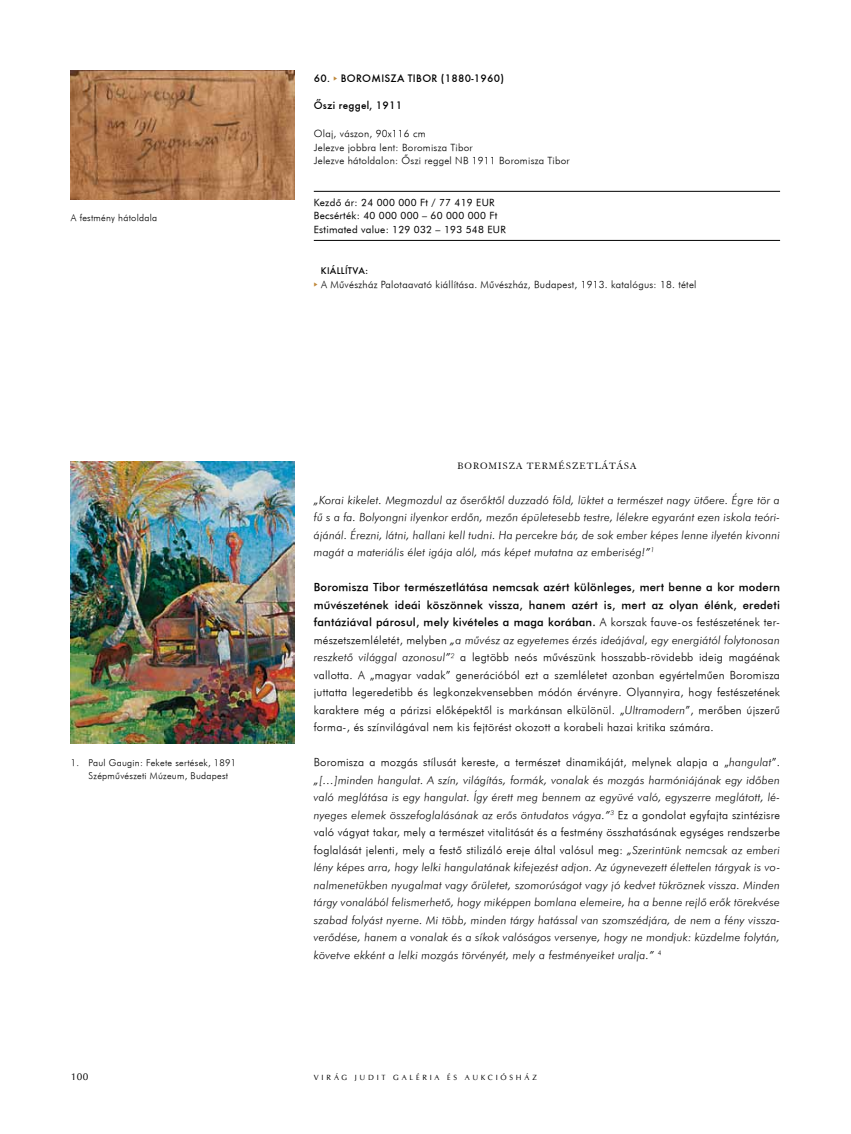
<style>
.page{position:relative;width:851px;height:1134px;background:#fff}
.page>*{position:absolute;margin:0;border:0;box-sizing:border-box;transform-origin:0 0}
.t1{font:11.25px/17.5px "H Futura Light BT Italic";letter-spacing:.02em;color:#000;text-align:justify}
.t2{font:11.25px/17.5px "H Futura Light BT";letter-spacing:.02em;color:#000;text-align:justify}
.t3{font:11.25px "H Futura Normal";letter-spacing:.025em;color:#000}
.t4{font:10px/13.8px "H Futura Light BT";letter-spacing:.025em;color:#000}
.t5{font:10px/13.8px "H Futura Book BT";letter-spacing:.025em;color:#000}
.t6{font:10px "H Elegant Garamond BT";letter-spacing:.1em;color:#000}
.t7{font:10px "CG Omega";color:#000}
.t8{font:9.38px/12.5px "H Futura Light BT";letter-spacing:.025em;color:#000}
.t9{font:7.5px "CG Omega";letter-spacing:.37em;color:#000}
.s1{font-family:"BMW Type Global Pro";font-weight:300;color:#bf883b}
.s2{font-family:"H Futura Normal"}
.s3{font-family:"BMW Type Global Pro";font-weight:300;font-size:11.25px;color:#bf883b}
.s4{font-family:"H Futura BT Medium"}
.s5{font-family:"H Futura Light BT Italic"}
.s6{font-family:"H Futura Light BT"}
</style>
<div class="page">
<hr style="left:314px;top:191px;width:466px;height:1px;background:#000">
<hr style="left:314px;top:240px;width:466px;height:1px;background:#000">
<img style="left:71px;top:461px;width:223px;height:283px">
<img style="left:71px;top:71px;width:223px;height:129px">
<p class="t8" style="left:71px;top:211px;width:88px">A festmény hátoldala</p>
<p class="t8" style="left:89px;top:757px;width:149px;text-indent:-18px">1. Paul Gaugin: Fekete sertések, 1891<br>Szépművészeti Múzeum, Budapest</p>
<p class="t3" style="left:314px;top:72px;width:36px">60. <span class="s1">‣</span> BORO</p>
<p class="t3" style="left:371px;top:72px;width:17px">MISZA</p>
<p class="t3" style="left:408px;top:72px;width:7px">TIBOR</p>
<p class="t3" style="left:441px;top:72px;width:65px">(1880-1960)</p>
<p class="t3" style="left:314px;top:99px;width:90px">Őszi reggel, 1911</p>
<p class="t4" style="left:314px;top:126px;width:257px">Olaj, vászon, 90x116 cm<br>Jelezve jobbra lent: Boromisza Tibor<br>Jelezve hátoldalon: Őszi reggel NB 1911 Boromisza Tibor</p>
<p class="t5" style="left:314px;top:195px;width:193px">Kezdő ár: 24 000 000 Ft / 77 419 EUR<br>Becsérték: 40 000 000 – 60 000 000 Ft<br>Estimated value: 129 032 – 193 548 EUR</p>
<p class="t4" style="left:314px;top:264px;width:384px;text-indent:7px"><span class="s2">Kiállítva:<br></span><span class="s3">‣</span> A Művészház Palotaavató kiállítása. Művészház, Budapest, 1913. katalógus: 18. tétel</p>
<p class="t6" style="left:457px;top:460px;width:180px">BOROMISZA TERMÉSZETLÁTÁSA</p>
<p class="t1" style="left:314px;top:491px;width:467px">„Korai kikelet. Megmozdul az őserőktől duzzadó föld, lüktet a természet nagy ütőere. Égre tör a fű s a fa. Bolyongni ilyenkor erdőn, mezőn épületesebb testre, lélekre egyaránt ezen iskola teóri&shy;ájánál. Érezni, látni, hallani kell tudni. Ha percekre bár, de sok ember képes lenne ilyetén kivonni magát a materiális élet igája alól, más képet mutatna az emberiség!”<sup>1</sup></p>
<p class="t2" style="left:314px;top:578px;width:467px"><span class="s4">Boromisza Tibor természetlátása nemcsak azért különleges, mert benne a kor modern művészetének ideái köszönnek vissza, hanem azért is, mert az olyan élénk, eredeti fantáziával párosul, mely kivételes a maga korában.</span> A korszak fauve-os festészetének ter&shy;mészetszemléletét, melyben <span class="s5">„a művész az egyetemes érzés ideájával, egy energiától folytonosan reszkető világgal azonosul”</span><sup>2</sup> a legtöbb neós művészünk hosszabb-rövidebb ideig magáénak vallotta. A „magyar vadak” generációból ezt a szemléletet azonban egyértelműen Boromisza juttatta legeredetibb és legkonzekvensebben módón érvényre. Olyannyira, hogy festészetének karaktere még a párizsi előképektől is markánsan elkülönül. „<span class="s5">Ultramodern</span>”, merőben újszerű forma-, és színvilágával nem kis fejtörést okozott a korabeli hazai kritika számára.</p>
<p class="t1" style="left:314px;top:753px;width:467px"><span class="s6">Boromisza a mozgás stílusát kereste, a természet dinamikáját, melynek alapja a „</span>hangulat<span class="s6">”. </span>„[…]minden hangulat. A szín, világítás, formák, vonalak és mozgás harmóniájának egy időben való meglátása is egy hangulat. Így érett meg bennem az együvé való, egyszerre meglátott, lé&shy;nyeges elemek összefoglalásának az erős öntudatos vágya.”<sup>3</sup> <span class="s6">Ez a gondolat egyfajta szintézisre való vágyat takar, mely a természet vitalitását és a festmény összhatásának egységes rendszerbe foglalását jelenti, mely a festő stilizáló ereje által valósul meg:</span> „Szerintünk nemcsak az emberi lény képes arra, hogy lelki hangulatának kifejezést adjon. Az úgynevezett élettelen tárgyak is vo&shy;nalmenetükben nyugalmat vagy őrületet, szomorúságot vagy jó kedvet tükröznek vissza. Minden tárgy vonalából felismerhető, hogy miképpen bomlana elemeire, ha a benne rejlő erők törekvése szabad folyást nyerne. Mi több, minden tárgy hatással van szomszédjára, de nem a fény vissza&shy;verődése, hanem a vonalak és a síkok valóságos versenye, hogy ne mondjuk: küzdelme folytán, követve ekként a lelki mozgás törvényét, mely a festményeiket uralja.” <sup>4</sup></p>
<p class="t7" style="left:71px;top:1070px;width:19px">100</p>
<p class="t9" style="left:314px;top:1072px;width:225px">VIRÁG JUDIT GALÉRIA ÉS AUKCIÓSHÁZ</p>
</div>
